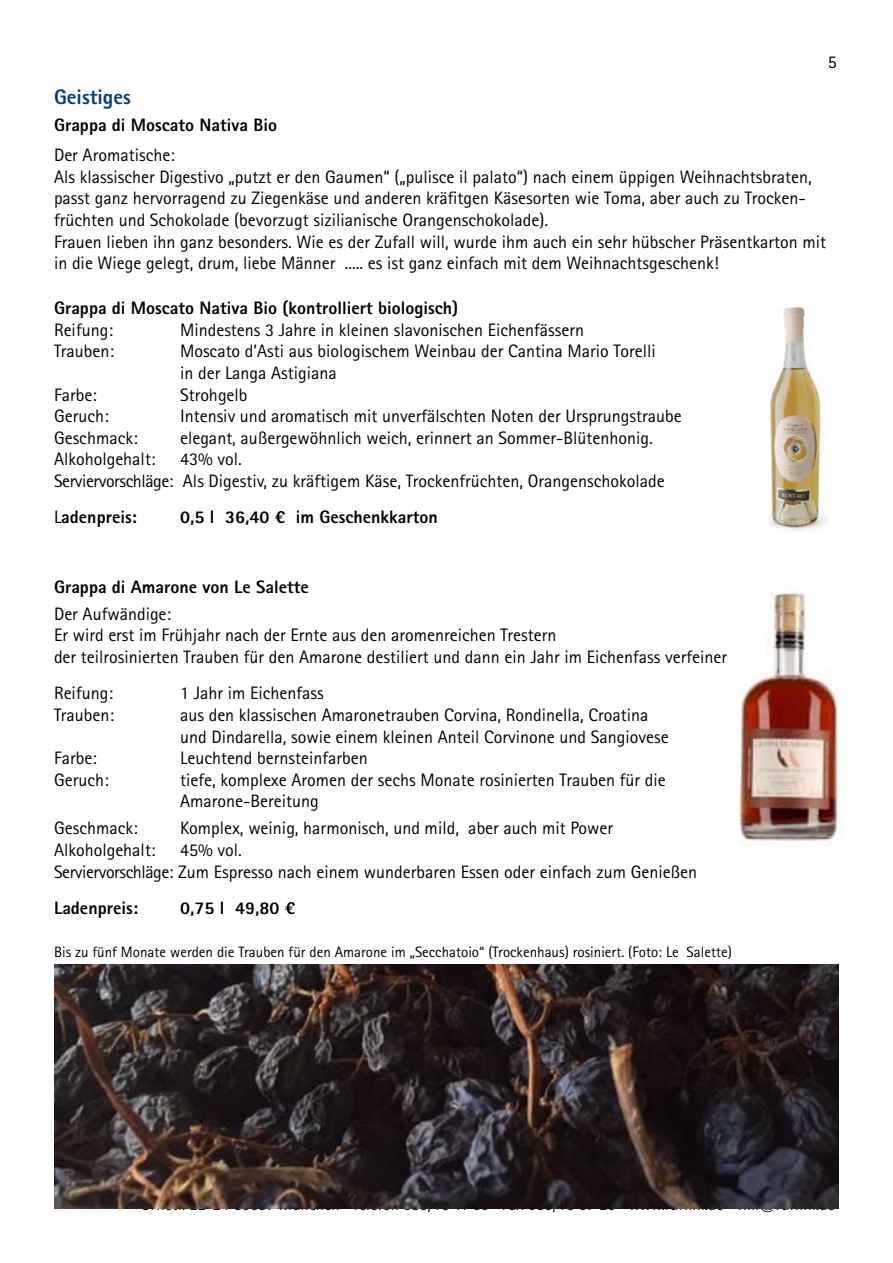
<style>
.page{position:relative;width:893px;height:1263px;background:#fff}
.page>*{position:absolute;margin:0;border:0;box-sizing:border-box;transform-origin:0 0}
.t1{font:800 21px "Agfa Rotis Sans Serif";color:#003882}
.t2{font:18px/21.6px "Agfa Rotis Sans Serif";color:#000}
.t3{font:800 18px "Agfa Rotis Sans Serif";color:#000}
.t4{font:16.5px "Agfa Rotis Sans Serif";color:#000}
.t5{font:15px "Agfa Rotis Sans Serif";color:#000}
.s1{font-weight:400}
</style>
<div class="page">
<img style="left:770px;top:306px;width:58px;height:226px">
<img style="left:738px;top:591px;width:103px;height:254px">
<img style="left:54px;top:964px;width:785px;height:245px">
<p class="t1" style="left:54px;top:83px;width:78px">Geistiges</p>
<p class="t3" style="left:54px;top:113px;width:225px">Grappa di Moscato Nativa Bio</p>
<p class="t2" style="left:54px;top:144px;width:774px">Der Aromatische:<br>Als klassischer Digestivo „putzt er den Gaumen“ („pulisce il palato“) nach einem üppigen Weihnachtsbraten, passt ganz hervorragend zu Ziegenkäse und anderen kräfitgen Käsesorten wie Toma, aber auch zu Trocken&shy;früchten und Schokolade (bevorzugt sizilianische Orangenschokolade).<br>Frauen lieben ihn ganz besonders. Wie es der Zufall will, wurde ihm auch ein sehr hübscher Präsentkarton mit in die Wiege gelegt, drum, liebe Männer ..... es ist ganz einfach mit dem Weihnachtsgeschenk!</p>
<p class="t3" style="left:54px;top:297px;width:406px">Grappa di Moscato Nativa Bio (kontrolliert biologisch)</p>
<p class="t2" style="left:54px;top:319px;width:60px">Reifung:</p>
<p class="t2" style="left:180px;top:319px;width:406px">Mindestens 3 Jahre in kleinen slavonischen Eichenfässern</p>
<p class="t2" style="left:54px;top:340px;width:62px">Trauben:</p>
<p class="t2" style="left:180px;top:340px;width:477px">Moscato d’Asti aus biologischem Weinbau der Cantina Mario Torelli in der Langa Astigiana</p>
<p class="t2" style="left:54px;top:384px;width:44px">Farbe:</p>
<p class="t2" style="left:180px;top:384px;width:69px">Strohgelb</p>
<p class="t2" style="left:54px;top:405px;width:56px">Geruch:</p>
<p class="t2" style="left:180px;top:405px;width:503px">Intensiv und aromatisch mit unverfälschten Noten der Ursprungstraube</p>
<p class="t2" style="left:54px;top:427px;width:85px">Geschmack:</p>
<p class="t2" style="left:180px;top:427px;width:474px">elegant, außergewöhnlich weich, erinnert an Sommer-Blütenhonig.</p>
<p class="t2" style="left:54px;top:448px;width:103px">Alkoholgehalt:</p>
<p class="t2" style="left:54px;top:448px;width:612px;text-indent:126px">43% vol.<br>Serviervorschläge: Als Digestiv, zu kräftigem Käse, Trockenfrüchten, Orangenschokolade</p>
<p class="t3" style="left:54px;top:505px;width:84px"><span class="s1">L</span>adenpreis:</p>
<p class="t3" style="left:180px;top:505px;width:259px">0,5 l 36,40 € im Geschenkkarton</p>
<p class="t3" style="left:54px;top:575px;width:256px">Grappa di Amarone von Le Salette</p>
<p class="t2" style="left:54px;top:603px;width:684px">Der Aufwändige:<br>Er wird erst im Frühjahr nach der Ernte aus den aromenreichen Trestern<br>der teilrosinierten Trauben für den Amarone destiliert und dann ein Jahr im Eichenfass verfeinert.</p>
<p class="t2" style="left:54px;top:682px;width:60px">Reifung:</p>
<p class="t2" style="left:180px;top:682px;width:145px">1 Jahr im Eichenfass</p>
<p class="t2" style="left:54px;top:704px;width:62px">Trauben:</p>
<p class="t2" style="left:180px;top:704px;width:490px">aus den klassischen Amaronetrauben Corvina, Rondinella, Croatina und Dindarella, sowie einem kleinen Anteil Corvinone und Sangiovese</p>
<p class="t2" style="left:54px;top:747px;width:44px">Farbe:</p>
<p class="t2" style="left:180px;top:747px;width:189px">Leuchtend bernsteinfarben</p>
<p class="t2" style="left:54px;top:769px;width:56px">Geruch:</p>
<p class="t2" style="left:180px;top:769px;width:487px">tiefe, komplexe Aromen der sechs Monate rosinierten Trauben für die<br>Amarone-Bereitung</p>
<p class="t2" style="left:54px;top:817px;width:85px">Geschmack:</p>
<p class="t2" style="left:180px;top:817px;width:435px">Komplex, weinig, harmonisch, und mild, aber auch mit Power</p>
<p class="t2" style="left:54px;top:839px;width:103px">Alkoholgehalt:</p>
<p class="t2" style="left:54px;top:839px;width:645px;text-indent:126px">45% vol.<br>Serviervorschläge: Zum Espresso nach einem wunderbaren Essen oder einfach zum Genießen</p>
<p class="t3" style="left:54px;top:896px;width:85px">Ladenpreis:</p>
<p class="t3" style="left:180px;top:896px;width:117px">0,75 l 49,80 €</p>
<p class="t5" style="left:54px;top:943px;width:679px">Bis zu fünf Monate werden die Trauben für den Amarone im „Secchatoio“ (Trockenhaus) rosiniert. (Foto: Le Salette)</p>
<p class="t4" style="left:141px;top:1194px;width:695px">Orffstr. 22-24 80637 München Telefon 089/16 11 60 Fax 089/16 67 20 www.ruffini.de vini@ruffini.de</p>
</div>
